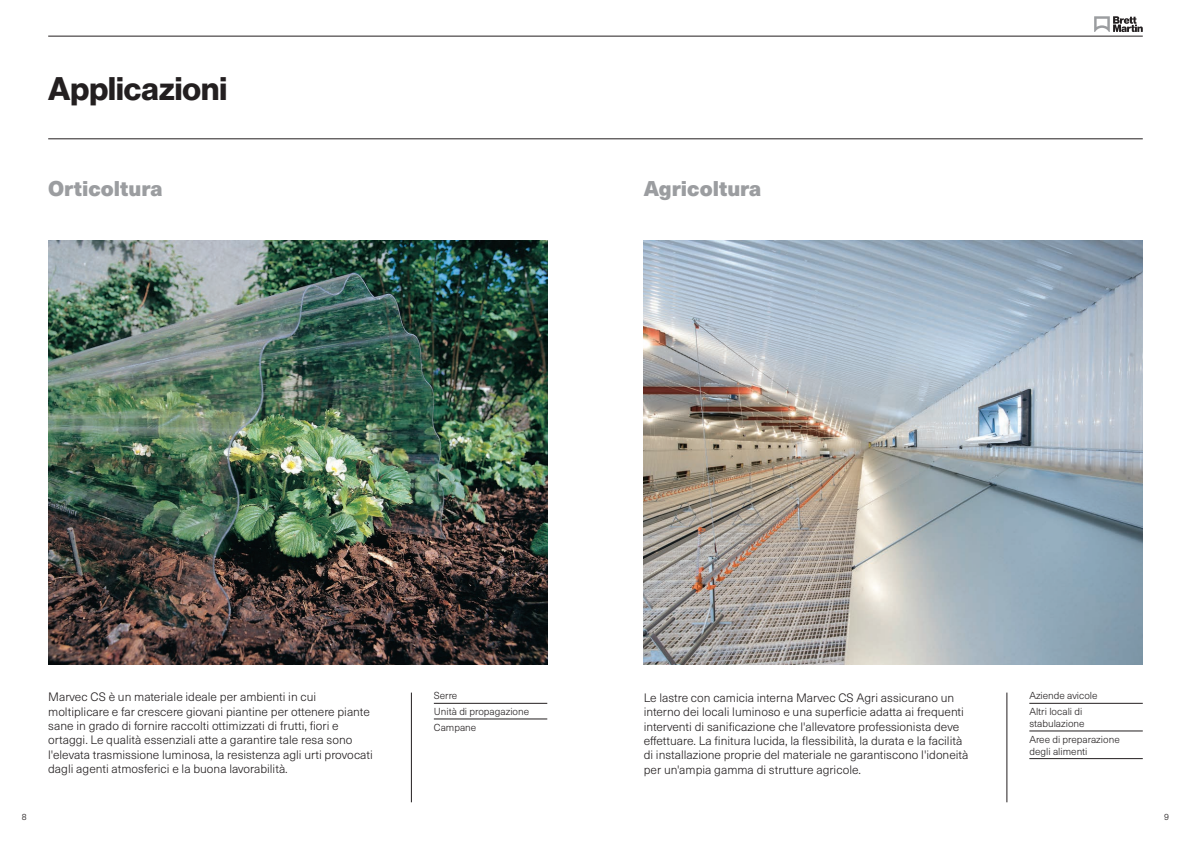
<style>
.page{position:relative;width:1191px;height:842px;background:#fff}
.page>*{position:absolute;margin:0;border:0;box-sizing:border-box;transform-origin:0 0}
.t1{font:32px "N Haas Grotesk DS Pro 75 Bd";color:#231f20}
.t2{font:900 21px "Neue Haas Unica W1 G";color:#9b9da0}
.t3{font:300 12px/14.4px "Neue Haas Unica W1 G";color:#231f20}
.t4{font:300 10px/15.6px "Neue Haas Unica W1 G";color:#231f20}
.t5{font:300 9px "Neue Haas Unica W1 G";color:#231f20}
</style>
<div class="page">
<hr style="left:48px;top:139px;width:1094px;height:1px;background:#231f20">
<img style="left:48px;top:241px;width:499px;height:423px">
<hr style="left:434px;top:703px;width:113px;height:1px;background:#231f20">
<hr style="left:434px;top:719px;width:113px;height:1px;background:#231f20">
<hr style="left:411px;top:693px;width:1px;height:109px;background:#231f20">
<img style="left:643px;top:241px;width:499px;height:423px">
<hr style="left:1029px;top:703px;width:113px;height:1px;background:#231f20">
<hr style="left:1029px;top:731px;width:113px;height:1px;background:#231f20">
<hr style="left:1029px;top:758px;width:113px;height:1px;background:#231f20">
<hr style="left:1006px;top:693px;width:1px;height:109px;background:#231f20">
<hr style="left:48px;top:36px;width:1094px;height:1px;background:#231f20">
<svg style="left:1094px;top:16px;width:48px;height:16px"></svg>
<h1 class="t1" style="left:48px;top:70px;width:180px">Applicazioni</h1>
<h2 class="t2" style="left:48px;top:172px;width:116px">Orticoltura</h2>
<h2 class="t2" style="left:643px;top:172px;width:119px">Agricoltura</h2>
<p class="t4" style="left:434px;top:687px;width:97px">Serre<br>Unità di propagazione<br>Campane</p>
<p class="t3" style="left:48px;top:689px;width:326px">Marvec CS è un materiale ideale per ambienti in cui moltiplicare e far crescere giovani piantine per ottenere piante sane in grado di fornire raccolti ottimizzati di frutti, fiori e ortaggi. Le qualità essenziali atte a garantire tale resa sono l'elevata trasmissione luminosa, la resistenza agli urti provocati dagli agenti atmosferici e la buona lavorabilità.</p>
<p class="t3" style="left:643px;top:690px;width:326px">Le lastre con camicia interna Marvec CS Agri assicurano un interno dei locali luminoso e una superficie adatta ai frequenti interventi di sanificazione che l'allevatore professionista deve effettuare. La finitura lucida, la flessibilità, la durata e la facilità di installazione proprie del materiale ne garantiscono l'idoneità per un'ampia gamma di strutture agricole.</p>
<p class="t4" style="left:1029px;top:687px;width:70px">Aziende avicole<br>Altri locali di</p>
<p class="t4" style="left:1029px;top:715px;width:92px">stabulazione<br>Aree di preparazione</p>
<p class="t4" style="left:1029px;top:743px;width:60px">degli alimenti</p>
<p class="t5" style="left:22px;top:810px;width:6px">8</p>
<p class="t5" style="left:1164px;top:810px;width:6px">9</p>
</div>
